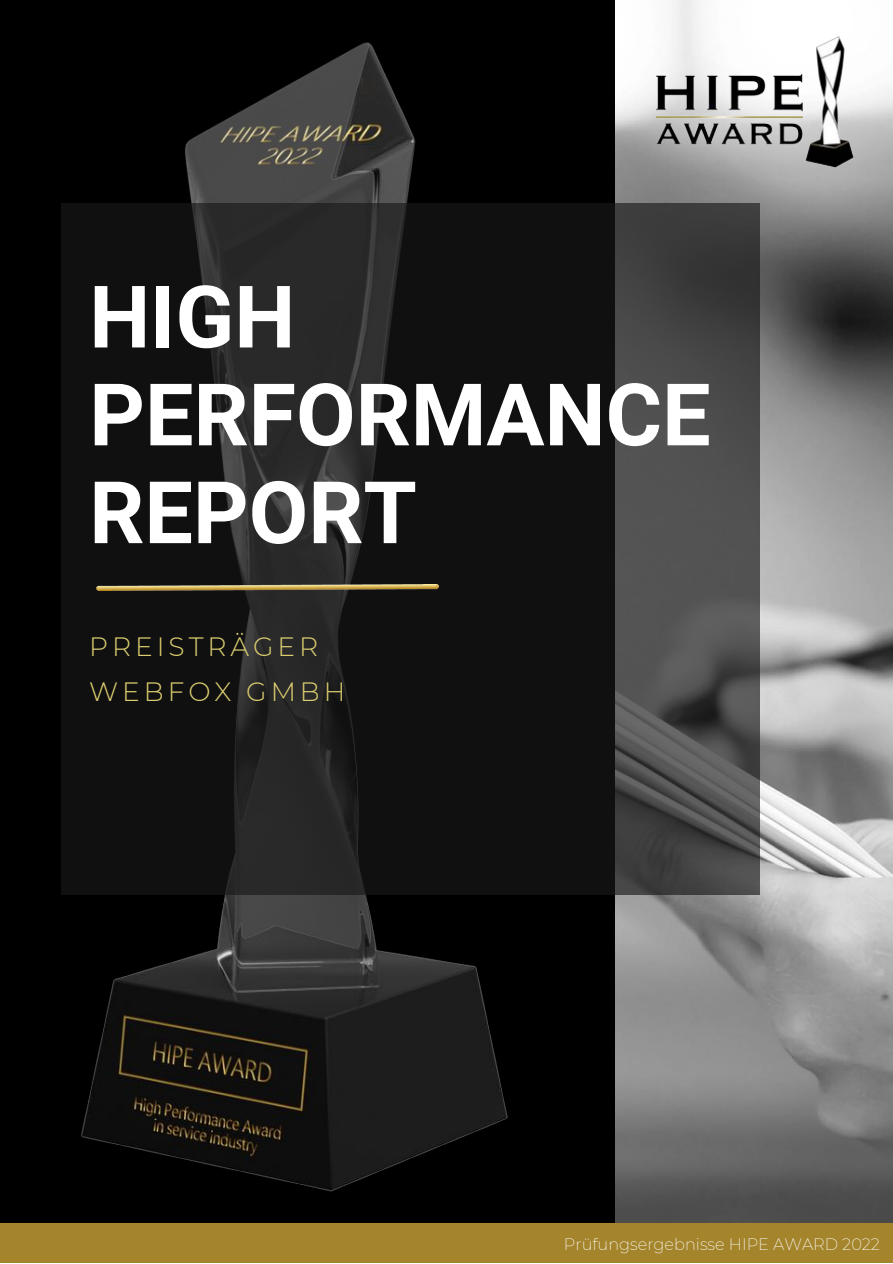
<style>
.page{position:relative;width:893px;height:1264px;background:#fff}
.page>*{position:absolute;margin:0;border:0;box-sizing:border-box;transform-origin:0 0}
.t1{font:700 86.4px/97.8px "Roboto";color:#fff}
.t2{font:300 26.4px/45px "Montserrat";letter-spacing:.15em;color:#dcce70}
.t3{font:200 16.2px "Montserrat";color:#fff}
</style>
<div class="page">
<div style="left:0;top:1201px;width:892px;height:61px;background:#a5852c"></div>
<img style="left:0;top:0;width:892px;height:1222px">
<svg style="left:61px;top:203px;width:698px;height:691px;background:#212121"></svg>
<img style="left:656px;top:36px;width:197px;height:132px">
<img style="left:98px;top:584px;width:338px;height:6px">
<svg style="left:436px;top:584px;width:3px;height:5px"></svg>
<h1 class="t1" style="left:89px;top:269px;width:622px">HIGH<br>PERFORMANCE<br>REPORT</h1>
<h2 class="t2" style="left:89px;top:624px;width:257px">PREISTRÄGER<br>WEBFOX GMBH</h2>
<p class="t3" style="left:564px;top:1234px;width:317px">Prüfungsergebnisse HIPE AWARD 2022</p>
</div>
